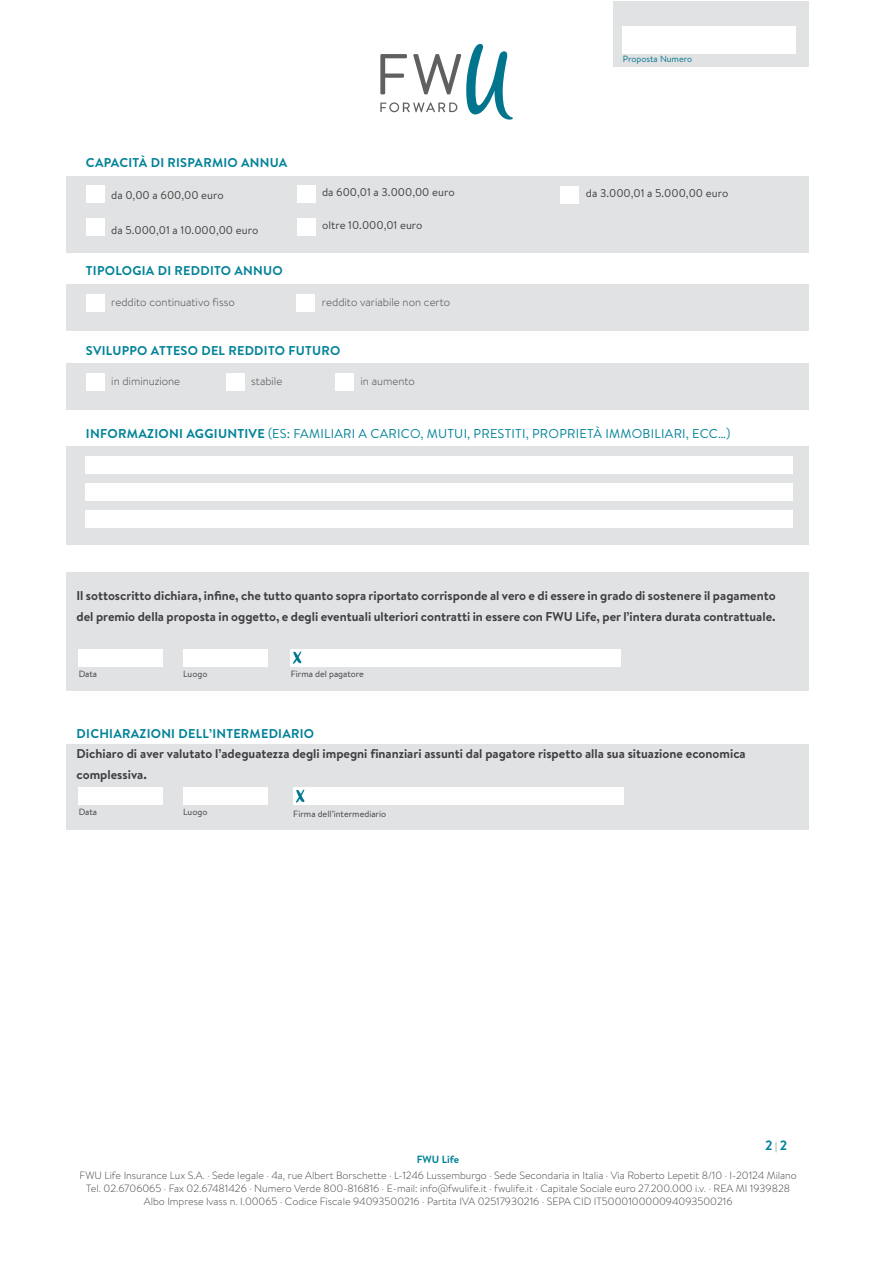
<style>
.page{position:relative;width:876px;height:1280px;background:#fff}
.page>*{position:absolute;margin:0;border:0;box-sizing:border-box;transform-origin:0 0}
.t1{font:700 13.5px "Brandon Text";color:#008298}
.t2{font:12.9px "Brandon Text";letter-spacing:.02em;color:#008298}
.t3{font:700 12.75px/20.4px "Brandon Text";color:#3e3e3f}
.t4{font:700 12.75px "Brandon Text";letter-spacing:.02em;color:#008298}
.t5{font:11.25px "Brandon Text";color:#404040}
.t6{font:300 11.25px "Brandon Text";color:#404040}
.t7{font:300 10.5px "Brandon Text";color:#3e3e3f}
.t8{font:700 10.5px "Brandon Text";color:#008298}
.t9{font:9px "Brandon Text";color:#3e3e3f}
.t10{font:9px "Brandon Text";color:#00758d}
.s1{font-weight:700}
.s2{color:#008298}
.s3{font-weight:300;font-size:10.5px;color:#3e3e3f}
</style>
<div class="page">
<div style="left:67px;top:176px;width:742px;height:76px;background:#e1e2e4"></div>
<div style="left:67px;top:284px;width:742px;height:46px;background:#e1e2e4"></div>
<div style="left:67px;top:364px;width:742px;height:46px;background:#e1e2e4"></div>
<div style="left:67px;top:446px;width:742px;height:99px;background:#e1e2e4"></div>
<svg style="left:380px;top:44px;width:133px;height:76px"></svg>
<div style="left:86px;top:294px;width:19px;height:17px;background:#fff"></div>
<div style="left:86px;top:373px;width:19px;height:18px;background:#fff"></div>
<div style="left:86px;top:456px;width:707px;height:18px;background:#fff"></div>
<div style="left:86px;top:483px;width:707px;height:18px;background:#fff"></div>
<div style="left:86px;top:510px;width:707px;height:18px;background:#fff"></div>
<div style="left:297px;top:294px;width:18px;height:17px;background:#fff"></div>
<div style="left:226px;top:373px;width:19px;height:18px;background:#fff"></div>
<div style="left:335px;top:373px;width:19px;height:18px;background:#fff"></div>
<div style="left:67px;top:573px;width:742px;height:118px;background:#e1e2e4"></div>
<div style="left:67px;top:744px;width:742px;height:86px;background:#e1e2e4"></div>
<div style="left:79px;top:649px;width:84px;height:17px;background:#fff"></div>
<div style="left:183px;top:649px;width:84px;height:17px;background:#fff"></div>
<div style="left:291px;top:649px;width:330px;height:17px;background:#fff"></div>
<div style="left:293px;top:787px;width:330px;height:18px;background:#fff"></div>
<img style="left:293px;top:651px;width:9px;height:13px">
<img style="left:296px;top:789px;width:9px;height:14px">
<div style="left:614px;top:2px;width:195px;height:65px;background:#e1e2e4"></div>
<div style="left:622px;top:26px;width:173px;height:28px;background:#fff"></div>
<div style="left:79px;top:787px;width:84px;height:17px;background:#fff"></div>
<div style="left:183px;top:787px;width:84px;height:17px;background:#fff"></div>
<div style="left:560px;top:186px;width:19px;height:18px;background:#fff"></div>
<div style="left:86px;top:185px;width:19px;height:18px;background:#fff"></div>
<div style="left:86px;top:218px;width:19px;height:18px;background:#fff"></div>
<div style="left:297px;top:185px;width:18px;height:18px;background:#fff"></div>
<div style="left:297px;top:218px;width:18px;height:18px;background:#fff"></div>
<p class="t4" style="left:86px;top:153px;width:203px">CAPACITÀ DI RISPARMIO ANNUA</p>
<p class="t10" style="left:623px;top:53px;width:71px">Proposta Numero</p>
<p class="t5" style="left:322px;top:184px;width:134px">da 600,01 a 3.000,00 euro</p>
<p class="t5" style="left:322px;top:218px;width:102px">oltre 10.000,01 euro</p>
<p class="t5" style="left:111px;top:188px;width:114px">da 0,00 a 600,00 euro</p>
<p class="t5" style="left:586px;top:185px;width:144px">da 3.000,01 a 5.000,00 euro</p>
<p class="t5" style="left:111px;top:222px;width:149px">da 5.000,01 a 10.000,00 euro</p>
<p class="t4" style="left:86px;top:262px;width:198px">TIPOLOGIA DI REDDITO ANNUO</p>
<p class="t6" style="left:111px;top:294px;width:125px">reddito continuativo fisso</p>
<p class="t6" style="left:322px;top:294px;width:130px">reddito variabile non certo</p>
<p class="t4" style="left:86px;top:341px;width:256px">SVILUPPO ATTESO DEL REDDITO FUTURO</p>
<p class="t6" style="left:111px;top:374px;width:70px">in diminuzione</p>
<p class="t6" style="left:251px;top:374px;width:33px">stabile</p>
<p class="t6" style="left:361px;top:374px;width:56px">in aumento</p>
<p class="t2" style="left:86px;top:424px;width:646px"><span class="s1">INFORMAZIONI AGGIUNTIVE</span> (ES: FAMILIARI A CARICO, MUTUI, PRESTITI, PROPRIETÀ IMMOBILIARI, ECC…)</p>
<p class="t3" style="left:77px;top:585px;width:701px;line-height:21px">Il sottoscritto dichiara, infine, che tutto quanto sopra riportato corrisponde al vero e di essere in grado di sostenere il pagamento del premio della proposta in oggetto, e degli eventuali ulteriori contratti in essere con FWU Life, per l’intera durata contrattuale.</p>
<p class="t9" style="left:79px;top:668px;width:20px">Data</p>
<p class="t9" style="left:183px;top:668px;width:26px">Luogo</p>
<p class="t9" style="left:291px;top:668px;width:75px">Firma del pagatore</p>
<p class="t3" style="left:77px;top:723px;width:671px"><span class="s2">DICHIARAZIONI DELL’INTERMEDIARIO<br></span>Dichiaro di aver valutato l’adeguatezza degli impegni finanziari assunti dal pagatore rispetto alla sua situazione economica complessiva.</p>
<p class="t9" style="left:79px;top:806px;width:20px">Data</p>
<p class="t9" style="left:183px;top:806px;width:26px">Luogo</p>
<p class="t9" style="left:293px;top:808px;width:94px">Firma dell’intermediario</p>
<p class="t1" style="left:765px;top:1136px;width:24px">2 <span class="s3">|</span> 2</p>
<p class="t8" style="left:417px;top:1152px;width:44px">FWU Life</p>
<p class="t7" style="left:79px;top:1168px;width:719px">FWU Life Insurance Lux S.A. · Sede legale · 4a, rue Albert Borschette · L-1246 Lussemburgo · Sede Secondaria in Italia · Via Roberto Lepetit 8/10 · I-20124 Milano</p>
<p class="t7" style="left:86px;top:1181px;width:705px">Tel. 02.6706065 · Fax 02.67481426 · Numero Verde 800-816816 · E-mail: info@fwulife.it · fwulife.it · Capitale Sociale euro 27.200.000 i.v. · REA MI 1939828</p>
<p class="t7" style="left:144px;top:1194px;width:590px">Albo Imprese Ivass n. I.00065 · Codice Fiscale 94093500216 · Partita IVA 02517930216 · SEPA CID IT500010000094093500216</p>
</div>
